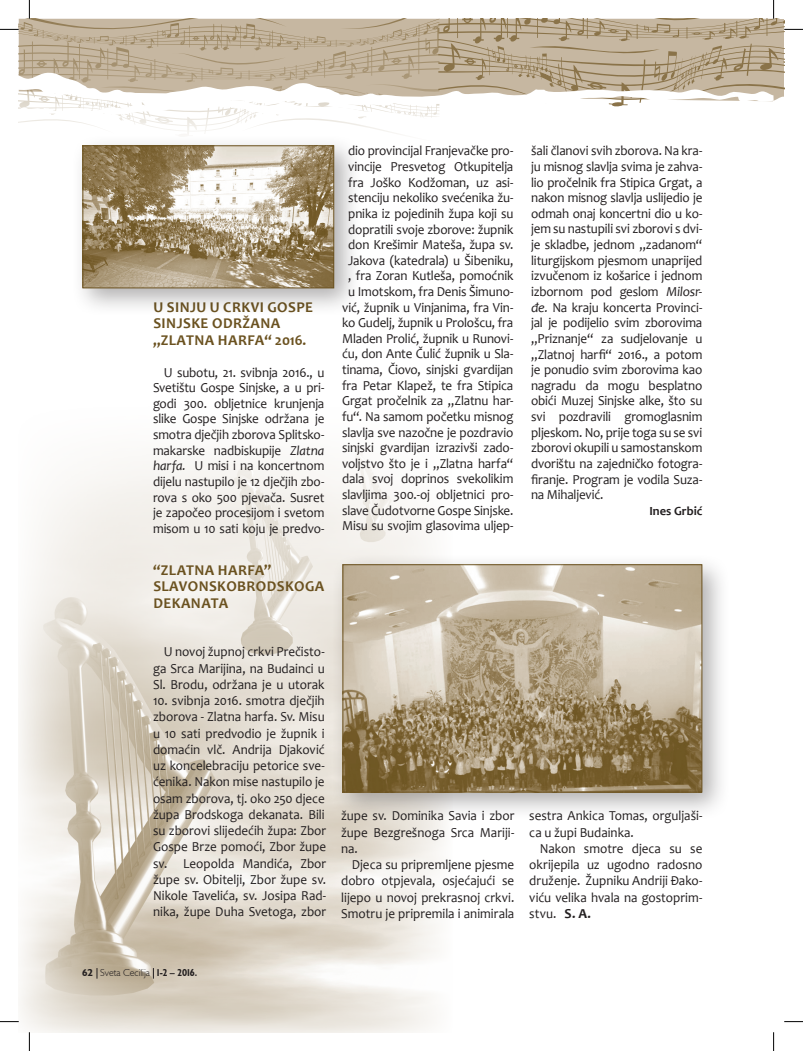
<style>
.page{position:relative;width:803px;height:1051px;background:#fff}
.page>*{position:absolute;margin:0;border:0;box-sizing:border-box;transform-origin:0 0}
.t1{font:700 15px/16.2px "Candara";letter-spacing:.03em;color:#6b5220}
.t2{font:13.75px/15.6px "Candara";letter-spacing:-.01em;color:#231f20;text-align:justify;scale:.95 1}
.t3{font:700 12.5px "Candara";color:#231f20}
.t4{font:300 10px "Humanist 521 BT";color:#231f20}
.s1{font-style:italic}
.s2{font-weight:700}
.s3{font-weight:700;font-stretch:condensed}
</style>
<div class="page">
<img style="left:19px;top:450px;width:426px;height:582px">
<div style="left:71px;top:134px;width:291px;height:183px;background:#231f20;opacity:.35"></div>
<img style="left:85px;top:147px;width:247px;height:139px">
<div style="left:83px;top:145px;width:251px;height:143px;border:1px solid #6b5220"></div>
<div style="left:331px;top:553px;width:400px;height:268px;background:#231f20;opacity:.35"></div>
<img style="left:344px;top:566px;width:356px;height:224px">
<div style="left:342px;top:564px;width:360px;height:228px;border:1px solid #6b5220"></div>
<svg style="left:71px;top:136px;width:291px;height:5px"></svg>
<svg style="left:19px;top:120px;width:382px;height:16px"></svg>
<svg style="left:0;top:1021px;width:19px;height:1px"></svg>
<svg style="left:784px;top:1021px;width:19px;height:1px"></svg>
<svg style="left:29px;top:1032px;width:1px;height:19px"></svg>
<svg style="left:0;top:0;width:803px;height:120px"></svg>
<svg style="left:773px;top:1032px;width:1px;height:19px"></svg>
<p class="t1" style="left:153px;top:299px;width:31px">U SINJU</p>
<p class="t1" style="left:210px;top:299px;width:23px">U CRKVI</p>
<p class="t1" style="left:267px;top:299px;width:20px">GOSPE</p>
<p class="t1" style="left:153px;top:315px;width:17px">SINJSKE</p>
<p class="t1" style="left:212px;top:315px;width:11px">ODRŽANA</p>
<p class="t1" style="left:153px;top:332px;width:26px">„ZLATNA</p>
<p class="t1" style="left:218px;top:332px;width:11px">HARFA</p>
<p class="t1" style="left:264px;top:332px;width:43px">“ 2016.</p>
<p class="t2" style="left:153px;top:364px;width:182px;text-indent:11px">U subotu, 21. svibnja 2016., u Svetištu Gospe Sinjske, a u pri&shy;godi 300. obljetnice krunjenja slike Gospe Sinjske održana je smotra dječjih zborova Splitsko&shy;makarske nadbiskupije <span class="s1">Zlatna harfa.</span> U misi i na koncertnom dijelu nastupilo je 12 dječjih zbo&shy;rova s oko 500 pjevača. Susret je započeo procesijom i svetom misom u 10 sati koju je predvo-</p>
<p class="t1" style="left:153px;top:562px;width:26px">“ZLATNA</p>
<p class="t1" style="left:218px;top:562px;width:11px">HARFA</p>
<p class="t1" style="left:264px;top:562px;width:9px">”</p>
<p class="t1" style="left:153px;top:578px;width:19px">SLAVONSKOBRODSKOGA<br>DEKANATA</p>
<p class="t2" style="left:153px;top:644px;width:182px;line-height:16.2px;text-indent:11px">U novoj župnoj crkvi Prečisto&shy;ga Srca Marijina, na Budainci u Sl. Brodu, održana je u utorak</p>
<p class="t2" style="left:153px;top:692px;width:184px;line-height:16.2px">10. svibnja 2016. smotra dječjih zborova - Zlatna harfa. Sv. Misu u 10 sati predvodio je župnik i domaćin vlč. Andrija Djaković uz koncelebraciju petorice sve&shy;ćenika. Nakon mise nastupilo je osam zborova, tj. oko 250 djece župa Brodskoga dekanata. Bili su zborovi slijedećih župa: Zbor Gospe Brze pomoći, Zbor župe sv. Leopolda Mandića, Zbor župe sv. Obitelji, Zbor župe sv.<br>Nikole Tavelića, sv. Josipa Rad&shy;nika, župe Duha Svetoga, zbor</p>
<p class="t2" style="left:342px;top:143px;width:182px;text-align:center">dio provincijal Franjevačke pro&shy;vincije Presvetog Otkupitelja fra Joško Kodžoman, uz asi&shy;stenciju nekoliko svećenika žu&shy;pnika iz pojedinih župa koji su dopratili svoje zborove: župnik don Krešimir Mateša, župa sv.<br>Jakova (katedrala) u Šibeniku, , fra Zoran Kutleša, pomoćnik u Imotskom, fra Denis Šimuno&shy;vić, župnik u Vinjanima, fra Vin&shy;ko Gudelj, župnik u Prološcu, fra<br>Mladen Prolić, župnik u Runovi&shy;ću, don Ante Čulić župnik u Sla&shy;tinama, Čiovo, sinjski gvardijan fra Petar Klapež, te fra Stipica<br>Grgat pročelnik za „Zlatnu har&shy;fu“. Na samom početku misnog slavlja sve nazočne je pozdravio sinjski gvardijan izrazivši zado&shy;voljstvo što je i „Zlatna harfa“ dala svoj doprinos svekolikim slavljima 300.-oj obljetnici pro&shy;slave Čudotvorne Gospe Sinjske.<br>Misu su svojim glasovima uljep-</p>
<p class="t2" style="left:531px;top:143px;width:182px">šali članovi svih zborova. Na kra&shy;ju misnog slavlja svima je zahva&shy;lio pročelnik fra Stipica Grgat, a nakon misnog slavlja uslijedio je odmah onaj koncertni dio u ko&shy;jem su nastupili svi zborovi s dvi&shy;je skladbe, jednom „zadanom“ liturgijskom pjesmom unaprijed izvučenom iz košarice i jednom izbornom pod geslom <span class="s1">Milosr&shy;đe.</span> Na kraju koncerta Provinci&shy;jal je podijelio svim zborovima „Priznanje“ za sudjelovanje u „Zlatnoj harfi“ 2016., a potom je ponudio svim zborovima kao nagradu da mogu besplatno obići Muzej Sinjske alke, što su svi pozdravili gromoglasnim pljeskom. No, prije toga su se svi zborovi okupili u samostanskom dvorištu na zajedničko fotogra&shy;firanje. Program je vodila Suza&shy;na Mihaljević.</p>
<p class="t3" style="left:649px;top:503px;width:54px">INES GRBIĆ</p>
<p class="t2" style="left:341px;top:807px;width:184px;line-height:16.2px">župe sv. Dominika Savia i zbor župe Bezgrešnoga Srca Mariji&shy;na.</p>
<p class="t2" style="left:341px;top:856px;width:184px;line-height:16.2px;text-indent:11px">Djeca su pripremljene pjesme dobro otpjevala, osjećajući se lijepo u novoj prekrasnoj crkvi.<br>Smotru je pripremila i animirala</p>
<p class="t2" style="left:529px;top:808px;width:184px;line-height:16.2px">sestra Ankica Tomas, orguljaši&shy;ca u župi Budainka.</p>
<p class="t2" style="left:529px;top:840px;width:184px;line-height:16.2px;text-indent:11px">Nakon smotre djeca su se okrijepila uz ugodno radosno druženje. Župniku Andriji Đako&shy;viću velika hvala na gostoprim&shy;stvu. <span class="s2">S. A.</span></p>
<p class="t4" style="left:82px;top:966px;width:117px"><span class="s2">62</span> Sveta Cecilija <span class="s3">1-2 – 2016.</span></p>
</div>
